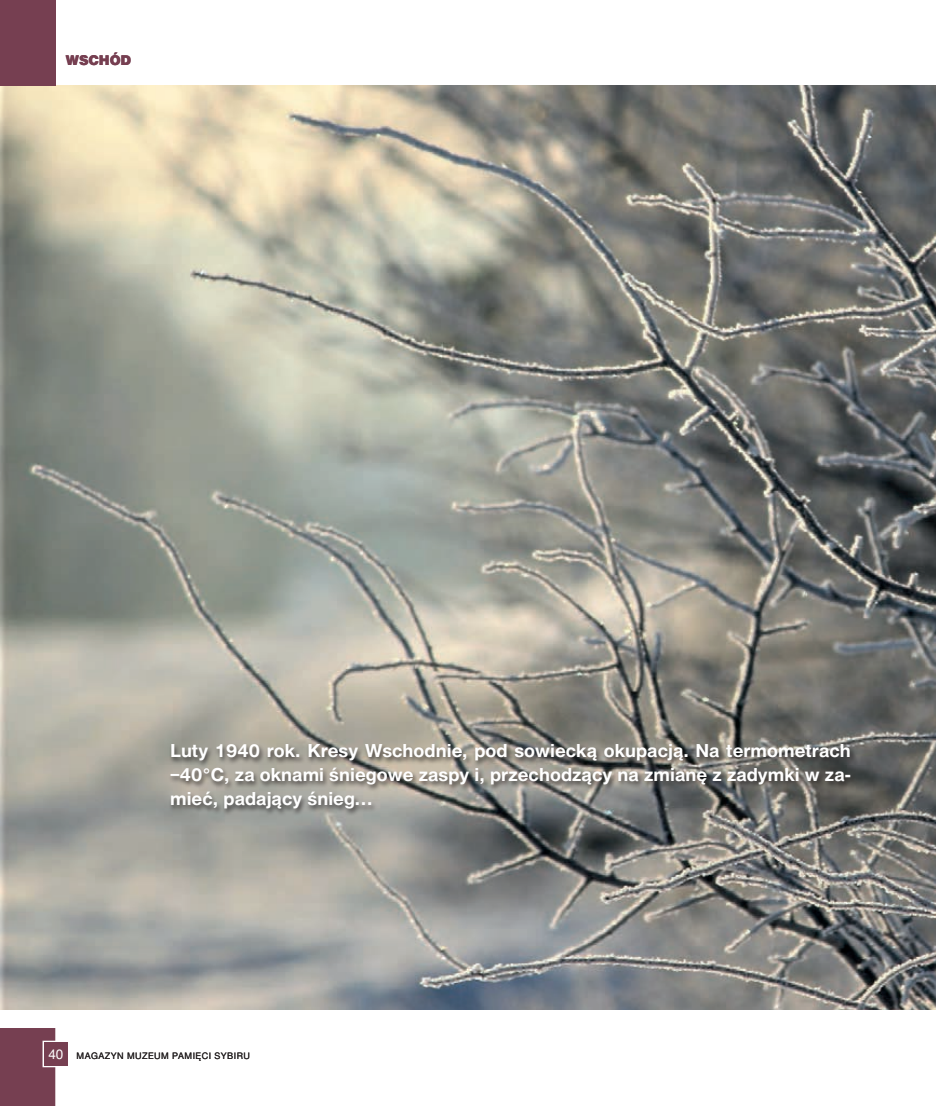
<style>
.page{position:relative;width:936px;height:1106px;background:#fff}
.page>*{position:absolute;margin:0;border:0;box-sizing:border-box;transform-origin:0 0}
.t1{font:700 18px/24px "Switzer TTEFN";color:#fff;text-align:justify}
.autor{font:13.5px "Switzer TTEFN Black";color:#763f51}
.numer_strony{font:13.5px "Switzer TTEFN";color:#fff}
.t2{font:9px "Switzer TTEFN";letter-spacing:.05em;color:#231f20}
</style>
<div class="page">
<img style="left:0;top:85px;width:935px;height:925px">
<div style="left:0;top:1028px;width:55px;height:78px;background:#763f51"></div>
<div style="left:44px;top:1042px;width:24px;height:23px;background:#763f51"></div>
<div style="left:0;top:0;width:55px;height:85px;background:#763f51"></div>
<div style="left:168px;top:742px;width:688px;height:73px;background:#231f20;opacity:.75"></div>
<p class="autor" style="left:66px;top:52px;width:67px">WSCHÓD</p>
<p class="t1" style="left:170px;top:739px;width:682px">Luty 1940 rok. Kresy Wschodnie, pod sowiecką okupacją. Na termometrach ‒40°C, za oknami śniegowe zaspy i, przechodzący na zmianę z zadymki w za&shy;mieć, padający śnieg…</p>
<p class="numer_strony" style="left:48px;top:1046px;width:17px">40</p>
<p class="t2" style="left:77px;top:1050px;width:175px">MAGAZYN MUZEUM PAMIĘCI SYBIRU</p>
</div>
